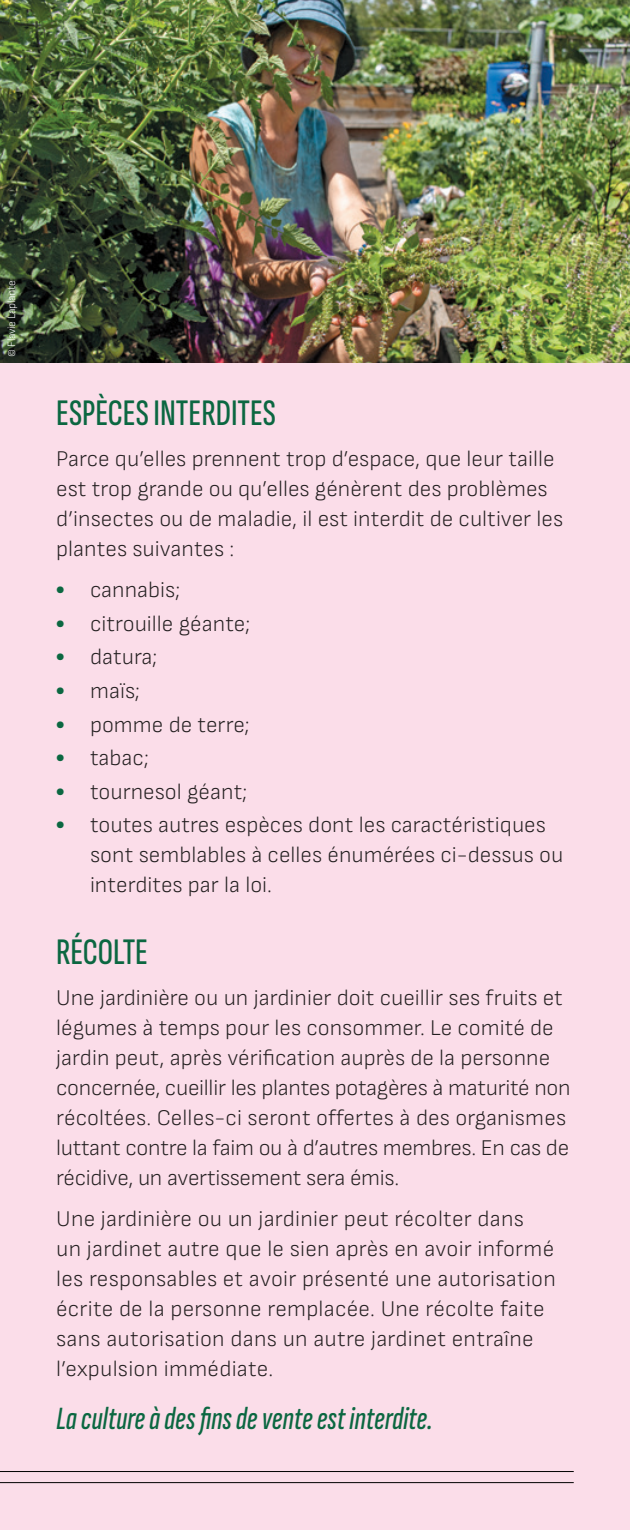
<style>
.page{position:relative;width:630px;height:1530px;background:#fbdde9}
.page>*{position:absolute;margin:0;border:0;box-sizing:border-box;transform-origin:0 0}
.t1{font:500 extra-condensed 37.5px "Sofia Sans";color:#0b6741}
.t2{font:italic 500 extra-condensed 32.5px "Sofia Sans";color:#0b6741}
.t3{font:300 22.5px/30px "Sofia Sans";color:#231f20}
.t4{font:300 11.25px "Sofia Sans";letter-spacing:-.03em;color:#fff}
.s1{font-family:"Neue Montreal";font-weight:700;color:#0b6741}
</style>
<div class="page">
<img style="left:0;top:0;width:630px;height:362px">
<hr style="left:0;top:1482px;width:574px;height:1px;background:#010101">
<hr style="left:0;top:1471px;width:574px;height:1px;background:#010101">
<p class="t4" style="left:5px;top:357px;width:78px;rotate:-90deg">© Flavie Laplante</p>
<h1 class="t1" style="left:56px;top:392px;width:221px">ESPÈCES INTERDITES</h1>
<p class="t3" style="left:56px;top:444px;width:508px">Parce qu’elles prennent trop d’espace, que leur taille est trop grande ou qu’elles génèrent des problèmes d’insectes ou de maladie, il est interdit de cultiver les plantes suivantes :</p>
<p class="t3" style="left:56px;top:575px;width:126px"><span class="s1">•</span> cannabis;</p>
<p class="t3" style="left:56px;top:608px;width:196px"><span class="s1">•</span> citrouille géante;</p>
<p class="t3" style="left:56px;top:642px;width:103px"><span class="s1">•</span> datura;</p>
<p class="t3" style="left:56px;top:676px;width:85px"><span class="s1">•</span> maïs;</p>
<p class="t3" style="left:56px;top:709px;width:195px"><span class="s1">•</span> pomme de terre;</p>
<p class="t3" style="left:56px;top:743px;width:94px"><span class="s1">•</span> tabac;</p>
<p class="t3" style="left:56px;top:776px;width:193px"><span class="s1">•</span> tournesol géant;</p>
<p class="t3" style="left:90px;top:810px;width:475px;text-indent:-34px"><span class="s1">•</span> toutes autres espèces dont les caractéristiques sont semblables à celles énumérées ci-dessus ou interdites par la loi.</p>
<h1 class="t1" style="left:56px;top:931px;width:93px">RÉCOLTE</h1>
<p class="t3" style="left:56px;top:982px;width:516px">Une jardinière ou un jardinier doit cueillir ses fruits et légumes à temps pour les consommer. Le comité de jardin peut, après vérification auprès de la personne concernée, cueillir les plantes potagères à maturité non récoltées. Celles-ci seront offertes à des organismes luttant contre la faim ou à d’autres membres. En cas de récidive, un avertissement sera émis.</p>
<p class="t3" style="left:56px;top:1204px;width:501px">Une jardinière ou un jardinier peut récolter dans<br>un jardinet autre que le sien après en avoir informé les responsables et avoir présenté une autorisation écrite de la personne remplacée. Une récolte faite sans autorisation dans un autre jardinet entraîne l’expulsion immédiate.</p>
<h2 class="t2" style="left:56px;top:1400px;width:378px">La culture à des fins de vente est interdite.</h2>
</div>
